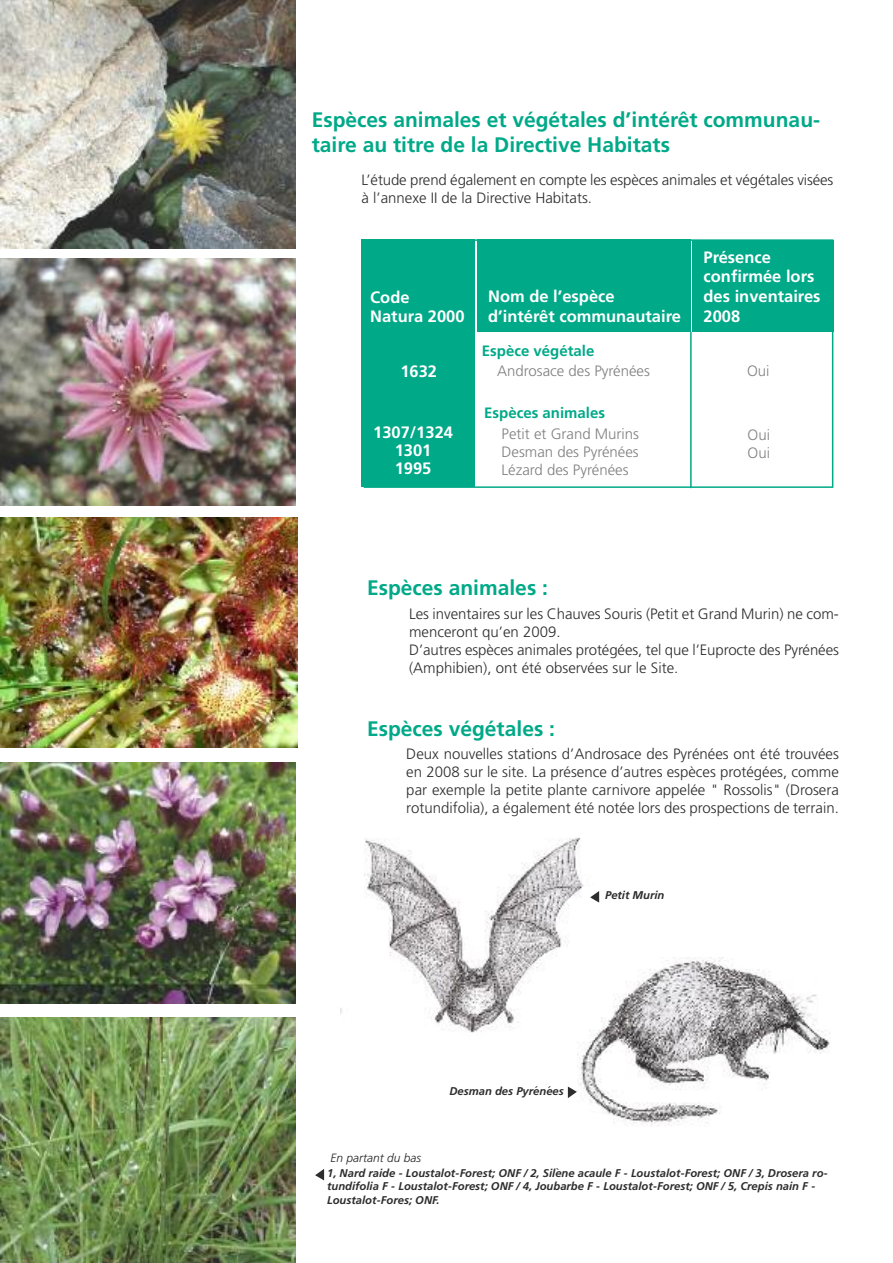
<style>
.page{position:relative;width:893px;height:1263px;background:#fff}
.page>*{position:absolute;margin:0;border:0;box-sizing:border-box;transform-origin:0 0}
.t1{font:700 21px/25.2px "Frutiger LT Std";color:#00a988}
.t2{font:700 16.5px/19.8px "Frutiger LT Std";color:#fff}
.t3{font:300 15px/18px "Frutiger LT Std";color:#2e2d2d}
.t4{font:300 15px/18px "Frutiger LT Std";color:#808080;text-align:justify}
.t5{font:700 15px "Frutiger LT Std";color:#00a988}
.t6{font:italic 300 12px "Frutiger LT Std";color:#272627}
.t7{font:italic 700 11.25px/13.5px "Frutiger LT Std";color:#2e2d2d}
.s1{font-family:"Lucida Grande";font-weight:400;font-style:normal}
</style>
<div class="page">
<img style="left:341px;top:837px;width:259px;height:196px">
<img style="left:0;top:1017px;width:296px;height:246px">
<img style="left:0;top:517px;width:297px;height:230px">
<img style="left:0;top:0;width:296px;height:248px">
<img style="left:0;top:763px;width:296px;height:240px">
<img style="left:0;top:259px;width:296px;height:246px">
<img style="left:578px;top:958px;width:252px;height:168px">
<div style="left:362px;top:240px;width:113px;height:247px;background:#00a988"></div>
<div style="left:477px;top:240px;width:213px;height:92px;background:#00a988"></div>
<hr style="left:690px;top:332px;width:2px;height:156px;background:#00a988">
<div style="left:692px;top:240px;width:141px;height:92px;background:#00a988"></div>
<svg style="left:568px;top:1086px;width:9px;height:12px"></svg>
<svg style="left:590px;top:891px;width:9px;height:11px"></svg>
<svg style="left:315px;top:1169px;width:9px;height:11px"></svg>
<h1 class="t1" style="left:312px;top:109px;width:510px">Espèces animales et végétales d’intérêt communau&shy;taire au titre de la Directive Habitats</h1>
<p class="t3" style="left:362px;top:172px;width:473px">L’étude prend également en compte les espèces animales et végétales visées à l’annexe II de la Directive Habitats.</p>
<p class="t2" style="left:370px;top:288px;width:96px">Code<br>Natura 2000</p>
<p class="t2" style="left:488px;top:288px;width:194px">Nom de l’espèce d’intérêt communautaire</p>
<p class="t2" style="left:703px;top:248px;width:119px">Présence confirmée lors des inventaires<br>2008</p>
<p class="t5" style="left:482px;top:344px;width:114px">Espèce végétale</p>
<p class="t4" style="left:497px;top:363px;width:154px">Androsace des Pyrénées</p>
<p class="t4" style="left:747px;top:363px;width:24px">Oui</p>
<p class="t5" style="left:484px;top:407px;width:122px">Espèces animales</p>
<p class="t4" style="left:502px;top:426px;width:139px">Petit et Grand Murins Desman des Pyrénées Lézard des Pyrénées</p>
<p class="t2" style="left:400px;top:363px;width:38px">1632</p>
<p class="t2" style="left:373px;top:424px;width:81px;line-height:18px;text-align:center">1307/1324<br>1301<br>1995</p>
<p class="t4" style="left:747px;top:427px;width:24px">Oui<br>Oui</p>
<h1 class="t1" style="left:367px;top:577px;width:182px">Espèces animales :</h1>
<p class="t3" style="left:409px;top:605px;width:431px">Les inventaires sur les Chauves Souris (Petit et Grand Murin) ne com&shy;menceront qu’en 2009.<br>D’autres espèces animales protégées, tel que l’Euprocte des Pyrénées (Amphibien), ont été observées sur le Site.</p>
<h1 class="t1" style="left:367px;top:717px;width:189px">Espèces végétales :</h1>
<p class="t3" style="left:406px;top:746px;width:434px;text-align:justify">Deux nouvelles stations d’Androsace des Pyrénées ont été trouvées en 2008 sur le site. La présence d’autres espèces protégées, comme par exemple la petite plante carnivore appelée " Rossolis" (Drosera rotundifolia), a également été notée lors des prospections de terrain.</p>
<p class="t7" style="left:605px;top:889px;width:61px">Petit Murin</p>
<p class="t7" style="left:449px;top:1085px;width:116px">Desman des Pyre<span class="s1">́</span>ne<span class="s1">́</span>es</p>
<p class="t6" style="left:330px;top:1153px;width:92px">En partant du bas</p>
<p class="t7" style="left:327px;top:1167px;width:502px">1, Nard raide - Loustalot-Forest; ONF / 2, Sile<span class="s1">̀</span>ne acaule F - Loustalot-Forest; ONF / 3, Drosera ro&shy;tundifolia F - Loustalot-Forest; ONF / 4, Joubarbe F - Loustalot-Forest; ONF / 5, Crepis nain F -<br>Loustalot-Fores; ONF.</p>
</div>
